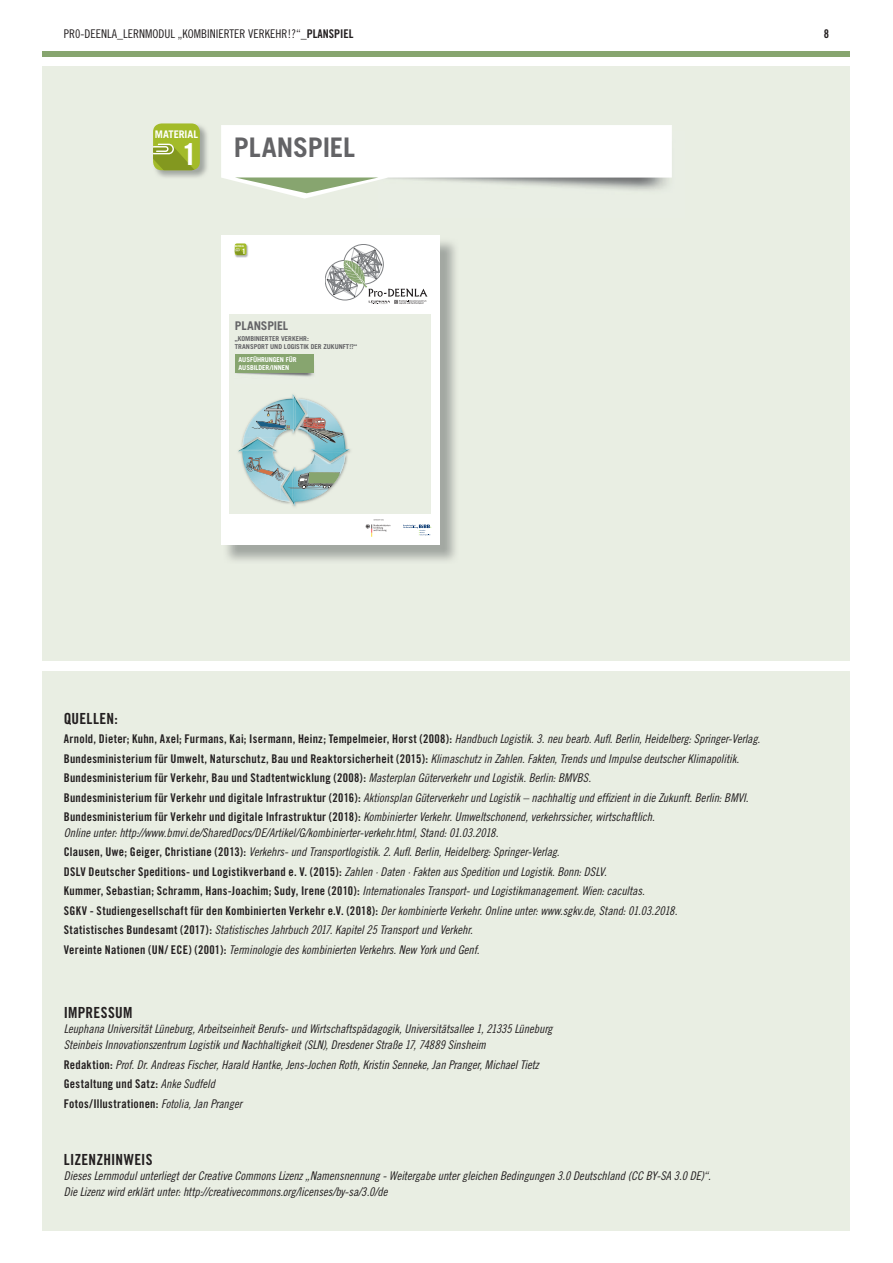
<style>
.page{position:relative;width:893px;height:1263px;background:#fff}
.page>*{position:absolute;margin:0;border:0;box-sizing:border-box;transform-origin:0 0}
.t1{font:700 30px "Trade Gothic LT Std";color:#fff}
.t2{font:700 27px "Trade Gothic LT Std";letter-spacing:-.005em;color:#636366}
.t3{font:15.3px "Trade Gothic LT Std Bd Cn 20";letter-spacing:.015em;color:#231f20}
.t4{font:12px/19.5px "Trade Gothic LT Std Cn 18 Obl";letter-spacing:-.005em;color:#231f20}
.t5{font:12px/19.5px "Trade Gothic LT Std Bd Cn 20";letter-spacing:.02em;color:#231f20}
.t6{font:12px "Trade Gothic LT Std Cn 18";color:#231f20}
.t7{font:700 12px "Trade Gothic LT Std";letter-spacing:-.01em;color:#636366}
.t8{font:700 10.5px "Trade Gothic LT Std";color:#fff}
.t9{font:700 7.5px "Trade Gothic LT Std";color:#fff}
.t10{font:700 6.75px/7.9px "Trade Gothic LT Std";letter-spacing:-.005em;color:#636366}
.t11{font:700 6.75px/7.9px "Trade Gothic LT Std";letter-spacing:-.01em;color:#fff}
.t12{font:2.7px "Trade Gothic LT Std Bd Cn 20";letter-spacing:.01em;color:#fff}
.s1{font-family:"Trade Gothic LT Std Bd Cn 20"}
.s2{font-family:"Trade Gothic LT Std Cn 18 Obl"}
</style>
<div class="page">
<div style="left:43px;top:51px;width:807px;height:6px;background:#87a56f"></div>
<div style="left:43px;top:671px;width:807px;height:560px;background:#e9eee3"></div>
<div style="left:43px;top:66px;width:807px;height:595px;background:#e9eee3"></div>
<div style="left:221px;top:236px;width:219px;height:309px;background:#fff"></div>
<div style="left:229px;top:315px;width:202px;height:199px;background:#e9eee3"></div>
<svg style="left:365px;top:519px;width:25px;height:18px"></svg>
<svg style="left:403px;top:525px;width:28px;height:10px"></svg>
<svg style="left:325px;top:244px;width:102px;height:60px"></svg>
<img style="left:235px;top:243px;width:13px;height:14px">
<div style="left:235px;top:243px;width:11px;height:12px;background:#a3bb29;border-radius:2px"></div>
<svg style="left:235px;top:248px;width:10px;height:7px"></svg>
<img style="left:235px;top:362px;width:79px;height:15px">
<div style="left:235px;top:354px;width:78px;height:18px;background:#87a56f"></div>
<img style="left:312px;top:450px;width:36px;height:2px">
<img style="left:311px;top:432px;width:39px;height:18px">
<img style="left:309px;top:438px;width:21px;height:2px">
<img style="left:312px;top:452px;width:36px;height:12px">
<img style="left:316px;top:452px;width:29px;height:2px">
<svg style="left:344px;top:454px;width:2px;height:16px"></svg>
<img style="left:293px;top:490px;width:1px;height:14px">
<img style="left:334px;top:464px;width:10px;height:23px">
<img style="left:312px;top:454px;width:33px;height:10px">
<img style="left:294px;top:490px;width:35px;height:16px">
<img style="left:334px;top:472px;width:5px;height:11px">
<img style="left:281px;top:501px;width:12px;height:4px">
<img style="left:290px;top:490px;width:3px;height:12px">
<img style="left:240px;top:449px;width:35px;height:1px">
<img style="left:238px;top:450px;width:43px;height:50px">
<img style="left:281px;top:490px;width:9px;height:11px">
<img style="left:243px;top:394px;width:52px;height:43px">
<img style="left:242px;top:446px;width:32px;height:3px">
<img style="left:244px;top:399px;width:7px;height:38px">
<img style="left:243px;top:437px;width:34px;height:9px">
<svg style="left:251px;top:399px;width:93px;height:39px"></svg>
<svg style="left:246px;top:457px;width:88px;height:33px"></svg>
<img style="left:153px;top:124px;width:54px;height:54px">
<div style="left:153px;top:123px;width:47px;height:47px;background:#a3bb29;border-radius:9px"></div>
<svg style="left:153px;top:144px;width:43px;height:26px"></svg>
<svg style="left:221px;top:125px;width:451px;height:74px"></svg>
<p class="t6" style="left:64px;top:27px;width:291px">PR0-DEENLA_LERNMODUL „KOMBINIERTER VERKEHR!?“_<span class="s1">PLANSPIEL</span></p>
<p class="t5" style="left:824px;top:24px;width:7px">8</p>
<p class="t8" style="left:155px;top:128px;width:45px">MATERIAL</p>
<h1 class="t1" style="left:181px;top:136px;width:18px">1</h1>
<h2 class="t2" style="left:234px;top:130px;width:123px">PLANSPIEL</h2>
<p class="t12" style="left:235px;top:245px;width:11px">MATERIAL</p>
<p class="t9" style="left:242px;top:246px;width:6px">1</p>
<p class="t7" style="left:235px;top:319px;width:55px">PLANSPIEL</p>
<p class="t10" style="left:235px;top:334px;width:124px">„KOMBINIERTER VERKEHR:<br>TRANSPORT UND LOGISTIK DER ZUKUNFT!?“</p>
<p class="t11" style="left:239px;top:355px;width:60px">AUSFÜHRUNGEN FÜR<br>AUSBILDER/INNEN</p>
<p class="t3" style="left:64px;top:709px;width:55px">QUELLEN:</p>
<p class="t5" style="left:64px;top:729px;width:698px">Arnold, Dieter; Kuhn, Axel; Furmans, Kai; Isermann, Heinz; Tempelmeier, Horst (2008): <span class="s2">Handbuch Logistik. 3. neu bearb. Aufl. Berlin, Heidelberg: Springer-Verlag.<br></span>Bundesministerium für Umwelt, Naturschutz, Bau und Reaktorsicherheit (2015): <span class="s2">Klimaschutz in Zahlen. Fakten, Trends und Impulse deutscher Klimapolitik.<br></span>Bundesministerium für Verkehr, Bau und Stadtentwicklung (2008): <span class="s2">Masterplan Güterverkehr und Logistik. Berlin: BMVBS.</span></p>
<p class="t4" style="left:64px;top:788px;width:686px"><span class="s1">Bundesministerium für Verkehr und digitale Infrastruktur (2016):</span> Aktionsplan Güterverkehr und Logistik – nachhaltig und effizient in die Zukunft. Berlin: BMVI.<br><span class="s1">Bundesministerium für Verkehr und digitale Infrastruktur (2018):</span> Kombinierter Verkehr. Umweltschonend, verkehrssicher, wirtschaftlich.</p>
<p class="t4" style="left:64px;top:823px;width:497px">Online unter: http://www.bmvi.de/SharedDocs/DE/Artikel/G/kombinierter-verkehr.html, Stand: 01.03.2018.<br><span class="s1">Clausen, Uwe; Geiger, Christiane (2013):</span> Verkehrs- und Transportlogistik. 2. Aufl. Berlin, Heidelberg: Springer-Verlag.</p>
<p class="t5" style="left:64px;top:862px;width:544px">DSLV Deutscher Speditions- und Logistikverband e. V. (2015): <span class="s2">Zahlen · Daten · Fakten aus Spedition und Logistik. Bonn: DSLV.</span></p>
<p class="t4" style="left:64px;top:882px;width:615px"><span class="s1">Kummer, Sebastian; Schramm, Hans-Joachim; Sudy, Irene (2010):</span> Internationales Transport- und Logistikmanagement. Wien: cacultas.<br><span class="s1">SGKV - Studiengesellschaft für den Kombinierten Verkehr e.V. (2018):</span> Der kombinierte Verkehr. Online unter: www.sgkv.de, Stand: 01.03.2018.<br><span class="s1">Statistisches Bundesamt (2017):</span> Statistisches Jahrbuch 2017. Kapitel 25 Transport und Verkehr.<br><span class="s1">Vereinte Nationen (UN/ ECE) (2001):</span> Terminologie des kombinierten Verkehrs. New York und Genf.</p>
<p class="t3" style="left:64px;top:1003px;width:70px">IMPRESSUM</p>
<p class="t4" style="left:64px;top:1021px;width:490px;line-height:15.8px">Leuphana Universität Lüneburg, Arbeitseinheit Berufs- und Wirtschaftspädagogik, Universitätsallee 1, 21335 Lüneburg<br>Steinbeis Innovationszentrum Logistik und Nachhaltigkeit (SLN), Dresdener Straße 17, 74889 Sinsheim</p>
<p class="t4" style="left:64px;top:1055px;width:477px"><span class="s1">Redaktion:</span> Prof. Dr. Andreas Fischer, Harald Hantke, Jens-Jochen Roth, Kristin Senneke, Jan Pranger, Michael Tietz</p>
<p class="t5" style="left:64px;top:1074px;width:180px">Gestaltung und Satz: <span class="s2">Anke Sudfeld<br></span>Fotos/Illustrationen: <span class="s2">Fotolia, Jan Pranger</span></p>
<p class="t3" style="left:64px;top:1150px;width:90px">LIZENZHINWEIS</p>
<p class="t4" style="left:64px;top:1168px;width:648px;line-height:15.8px">Dieses Lernmodul unterliegt der Creative Commons Lizenz „Namensnennung - Weitergabe unter gleichen Bedingungen 3.0 Deutschland (CC BY-SA 3.0 DE)“.<br>Die Lizenz wird erklärt unter: http://creativecommons.org/licenses/by-sa/3.0/de</p>
</div>
